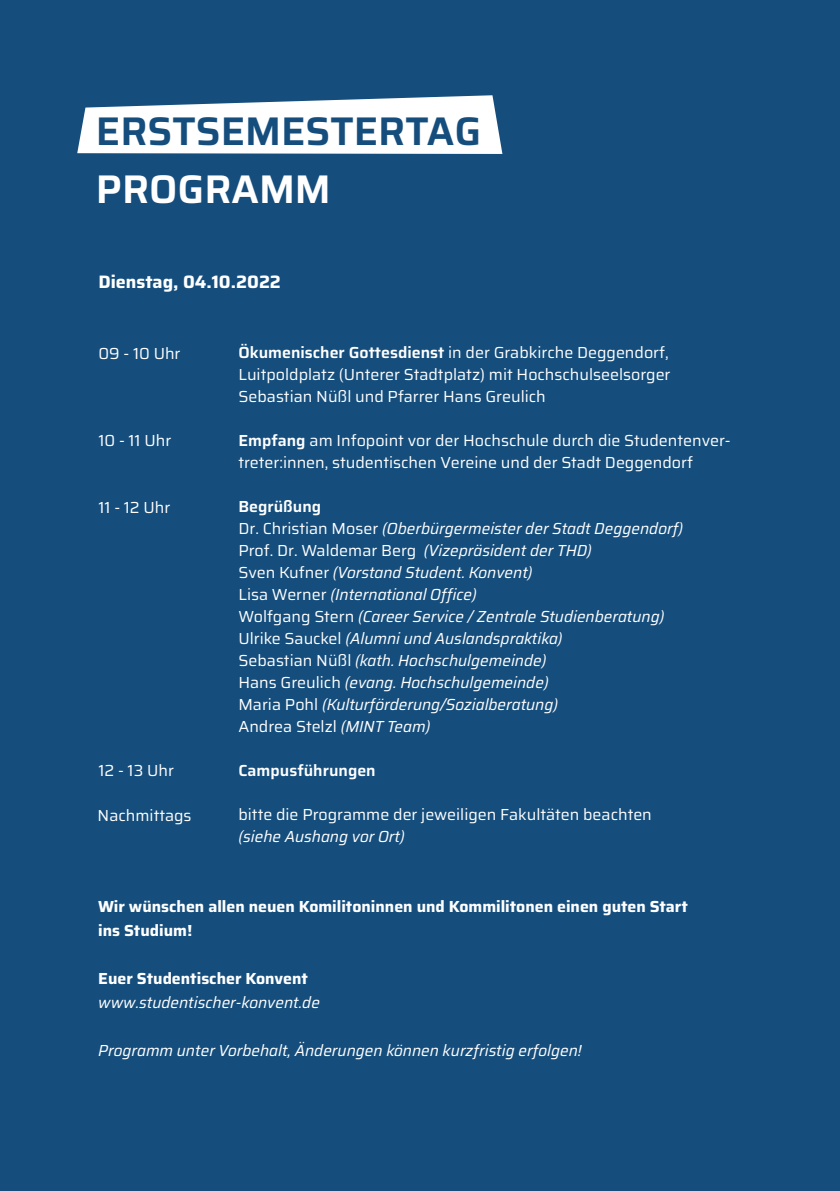
<style>
.page{position:relative;width:840px;height:1191px;background:#fff}
.page>*{position:absolute;margin:0;border:0;box-sizing:border-box;transform-origin:0 0}
.t1{font:600 40px "Saira";color:#154e7d}
.t2{font:600 40px "Saira";color:#fff}
.t3{font:700 18px "Saira";color:#fff}
.t4{font:italic 16px/22px "Saira";color:#fff}
.t5{font:16px/22px "Saira";color:#fff;text-align:justify}
.t6{font:700 16px/24px "Saira";color:#fff}
.t7{font:600 16px "Saira";color:#fff}
.s1{font-weight:600}
.s2{font-weight:600;font-style:normal}
.s3{font-style:normal}
</style>
<div class="page">
<div style="left:0;top:0;width:839px;height:1191px;background:#154e7d"></div>
<svg style="left:77px;top:95px;width:425px;height:59px"></svg>
<h1 class="t1" style="left:96px;top:99px;width:386px">ERSTSEMESTERTAG</h1>
<h1 class="t2" style="left:96px;top:157px;width:236px">PROGRAMM</h1>
<p class="t3" style="left:98px;top:267px;width:184px">Dienstag, 04.10.2022</p>
<p class="t5" style="left:98px;top:341px;width:83px">09 - 10 Uhr</p>
<p class="t5" style="left:98px;top:429px;width:74px">10 - 11 Uhr</p>
<p class="t5" style="left:98px;top:495px;width:73px">11 - 12 Uhr</p>
<p class="t5" style="left:98px;top:759px;width:77px">12 - 13 Uhr</p>
<p class="t5" style="left:98px;top:803px;width:95px">Nachmittags</p>
<p class="t5" style="left:238px;top:341px;width:433px"><span class="s1">Ökumenischer Gottesdienst</span> in der Grabkirche Deggendorf, Luitpoldplatz (Unterer Stadtplatz) mit Hochschulseelsorger Sebastian Nüßl und Pfarrer Hans Greulich</p>
<p class="t5" style="left:238px;top:429px;width:493px"><span class="s1">Empfang</span> am Infopoint vor der Hochschule durch die Studentenver&shy;treter:innen, studentischen Vereine und der Stadt Deggendorf</p>
<p class="t4" style="left:238px;top:495px;width:446px"><span class="s2">Begrüßung<br></span><span class="s3">Dr. Christian Moser</span> (Oberbürgermeister der Stadt Deggendorf)<br><span class="s3">Prof. Dr. Waldemar Berg</span> (Vizepräsident der THD)<br><span class="s3">Sven Kufner</span> (Vorstand Student. Konvent)<br><span class="s3">Lisa Werner</span> (International Office)<br><span class="s3">Wolfgang Stern</span> (Career Service / Zentrale Studienberatung)<br><span class="s3">Ulrike Sauckel</span> (Alumni und Auslandspraktika)<br><span class="s3">Sebastian Nüßl</span> (kath. Hochschulgemeinde)<br><span class="s3">Hans Greulich</span> (evang. Hochschulgemeinde)<br><span class="s3">Maria Pohl</span> (Kulturförderung/Sozialberatung)<br><span class="s3">Andrea Stelzl</span> (MINT Team)</p>
<p class="t7" style="left:238px;top:757px;width:139px">Campusführungen</p>
<p class="t5" style="left:238px;top:803px;width:415px">bitte die Programme der jeweiligen Fakultäten beachten</p>
<p class="t4" style="left:238px;top:825px;width:168px">(siehe Aushang vor Ort)</p>
<p class="t6" style="left:98px;top:894px;width:591px">Wir wünschen allen neuen Komilitoninnen und Kommilitonen einen guten Start ins Studium!</p>
<p class="t6" style="left:98px;top:966px;width:211px">Euer Studentischer Konvent</p>
<p class="t4" style="left:98px;top:991px;width:223px">www.studentischer-konvent.de</p>
<p class="t4" style="left:98px;top:1039px;width:485px">Programm unter Vorbehalt, Änderungen können kurzfristig erfolgen!</p>
</div>
